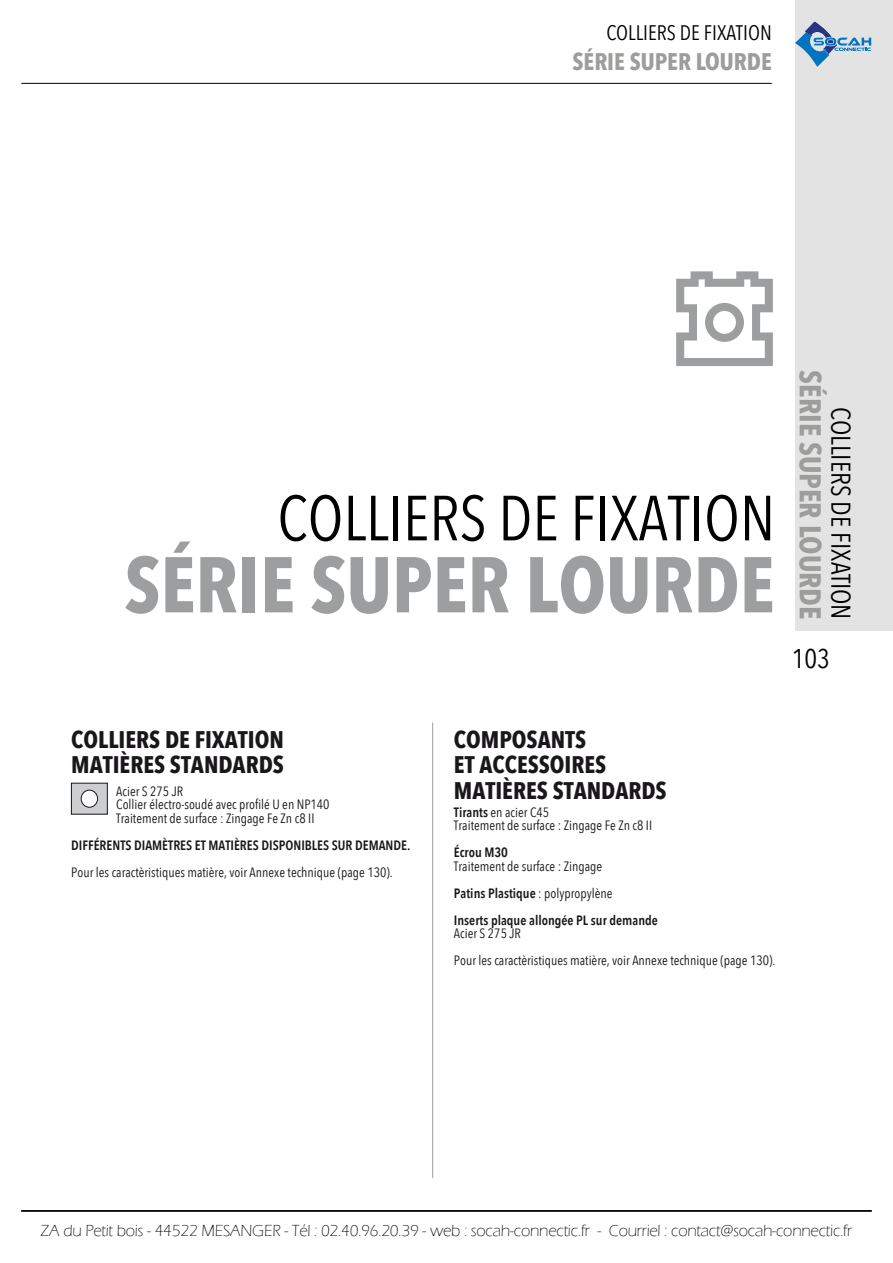
<style>
.page{position:relative;width:893px;height:1263px;background:#fff}
.page>*{position:absolute;margin:0;border:0;box-sizing:border-box;transform-origin:0 0}
.t1{font:700 78px "Avenir Next Condensed";color:#9c9e9f}
.t2{font:63px "Avenir Next Condensed";color:#000}
.t3{font:700 30px "Avenir Next Condensed";color:#9d9d9c}
.t4{font:27px "Avenir Next Condensed";color:#000}
.t5{font:700 24px/25.5px "Avenir Next Condensed";color:#1a171b}
.t6{font:700 24px "Avenir Next Condensed";color:#9d9d9c}
.t7{font:21px "Avenir Next Condensed";color:#000}
.t8{font:300 16.5px "Eras ITC";letter-spacing:-.015em;color:#000}
.t9{font:13.5px/13.5px "Avenir Next Condensed";color:#1a171b}
.t10{font:600 13.5px/27px "Avenir Next Condensed";color:#1a171b}
.s1{font-weight:600}
.s2{font-weight:400}
</style>
<div class="page">
<hr style="left:21px;top:83px;width:751px;height:1px;background:#000">
<div style="left:794px;top:0;width:99px;height:630px;background:#e3e3e3"></div>
<hr style="left:21px;top:1210px;width:851px;height:1px;background:#000">
<svg style="left:795px;top:22px;width:76px;height:45px"></svg>
<hr style="left:432px;top:722px;width:1px;height:456px;background:#9c9e9f">
<svg style="left:71px;top:782px;width:37px;height:33px"></svg>
<svg style="left:676px;top:271px;width:97px;height:95px"></svg>
<h3 class="t7" style="left:606px;top:14px;width:167px">COLLIERS DE FIXATION</h3>
<h3 class="t6" style="left:572px;top:47px;width:201px">SÉRIE SUPER LOURDE</h3>
<h2 class="t2" style="left:277px;top:464px;width:499px">COLLIERS DE FIXATION</h2>
<h1 class="t1" style="left:125px;top:537px;width:651px">SÉRIE SUPER LOURDE</h1>
<h3 class="t3" style="left:829px;top:370px;width:251px;rotate:90deg">SÉRIE SUPER LOURDE</h3>
<h3 class="t4" style="left:792px;top:636px;width:40px">103</h3>
<h3 class="t4" style="left:864px;top:407px;width:214px;rotate:90deg">COLLIERS DE FIXATION</h3>
<h3 class="t5" style="left:71px;top:726px;width:214px">COLLIERS DE FIXATION<br>MATIÈRES STANDARDS</h3>
<p class="t9" style="left:116px;top:783px;width:215px">Acier S 275 JR<br>Collier électro-soudé avec profilé U en NP140<br>Traitement de surface : Zingage Fe Zn c8 II</p>
<p class="t10" style="left:71px;top:831px;width:341px">DIFFÉRENTS DIAMÈTRES ET MATIÈRES DISPONIBLES SUR DEMANDE.</p>
<p class="t9" style="left:71px;top:864px;width:323px">Pour les caractèristiques matière, voir Annexe technique (page 130).</p>
<h3 class="t5" style="left:454px;top:726px;width:214px">COMPOSANTS<br>ET ACCESSOIRES<br>MATIÈRES STANDARDS</h3>
<p class="t9" style="left:454px;top:804px;width:200px"><span class="s1">Tirants</span> en acier C45<br>Traitement de surface : Zingage Fe Zn c8 II</p>
<p class="t10" style="left:454px;top:838px;width:56px">Écrou M30</p>
<p class="t10" style="left:454px;top:852px;width:205px"><span class="s2">Traitement de surface : Zingage<br></span>Patins Plastique <span class="s2">: polypropylène<br></span>Inserts plaque allongée PL sur demande</p>
<p class="t9" style="left:454px;top:919px;width:323px;line-height:27px">Acier S 275 JR<br>Pour les caractèristiques matière, voir Annexe technique (page 130).</p>
<p class="t8" style="left:41px;top:1221px;width:813px">ZA du Petit bois - 44522 MESANGER - Tél : 02.40.96.20.39 - web : socah-connectic.fr - Courriel : contact@socah-connectic.fr</p>
</div>
